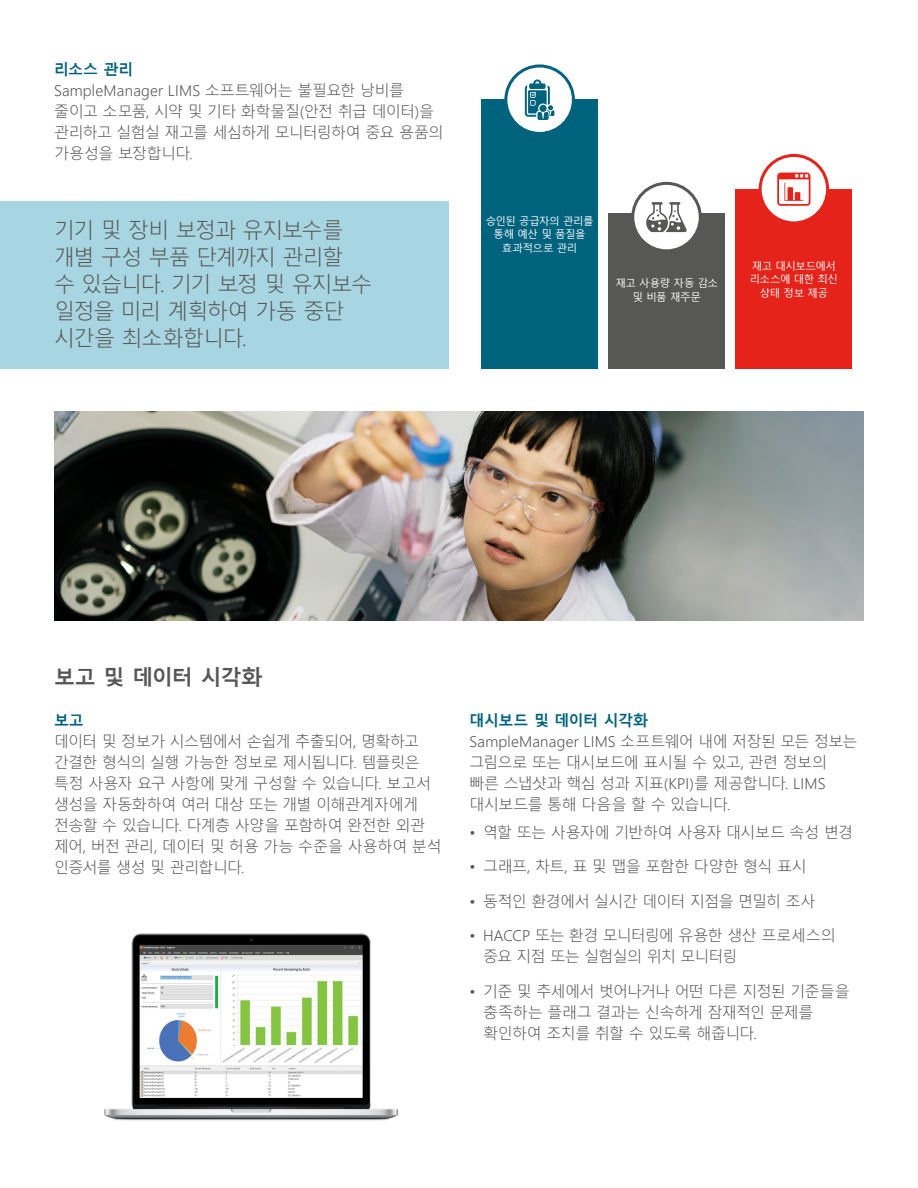
<style>
.page{position:relative;width:918px;height:1188px;background:#fff}
.page>*{position:absolute;margin:0;border:0;box-sizing:border-box;transform-origin:0 0}
.t1{font:300 21px/27px "Malgun Gothic";letter-spacing:-.055em;color:#575756}
.t2{font:700 21px "Malgun Gothic";letter-spacing:-.055em;color:#575756}
.t3{font:300 15px/21px "Malgun Gothic";letter-spacing:-.035em;color:#575756}
.t4{font:700 15px "Malgun Gothic";letter-spacing:-.045em;color:#00637d}
.t5{font:700 15px "Malgun Gothic";letter-spacing:-.025em;color:#00637d}
.t6{font:10.5px/13.5px "Malgun Gothic";letter-spacing:-.045em;color:#fff;text-align:center}
</style>
<div class="page">
<div style="left:736px;top:189px;width:116px;height:180px;background:#e5231a"></div>
<div style="left:609px;top:213px;width:116px;height:156px;background:#575756"></div>
<div style="left:481px;top:100px;width:117px;height:269px;background:#00637d"></div>
<svg style="left:759px;top:154px;width:70px;height:68px"></svg>
<svg style="left:631px;top:182px;width:71px;height:68px"></svg>
<svg style="left:504px;top:64px;width:71px;height:68px"></svg>
<div style="left:0;top:201px;width:448px;height:168px;background:#a7d5e1"></div>
<img style="left:104px;top:933px;width:294px;height:188px">
<img style="left:54px;top:411px;width:810px;height:210px">
<p class="t5" style="left:54px;top:61px;width:81px">리소스 관리</p>
<p class="t3" style="left:54px;top:80px;width:391px">SampleManager LIMS 소프트웨어는 불필요한 낭비를 줄이고 소모품, 시약 및 기타 화학물질(안전 취급 데이터)을 관리하고 실험실 재고를 세심하게 모니터링하여 중요 용품의 가용성을 보장합니다.</p>
<h1 class="t1" style="left:54px;top:217px;width:320px">기기 및 장비 보정과 유지보수를 개별 구성 부품 단계까지 관리할<br>수 있습니다. 기기 보정 및 유지보수 일정을 미리 계획하여 가동 중단 시간을 최소화합니다.</h1>
<p class="t6" style="left:486px;top:215px;width:109px">승인된 공급자의 관리를 통해 예산 및 품질을 효과적으로 관리</p>
<p class="t6" style="left:615px;top:277px;width:104px">재고 사용량 자동 감소 및 비품 재주문</p>
<p class="t6" style="left:750px;top:259px;width:90px">재고 대시보드에서 리소스에 대한 최신 상태 정보 제공</p>
<h1 class="t2" style="left:54px;top:665px;width:210px">보고 및 데이터 시각화</h1>
<p class="t5" style="left:54px;top:712px;width:31px">보고</p>
<p class="t3" style="left:54px;top:731px;width:389px">데이터 및 정보가 시스템에서 손쉽게 추출되어, 명확하고 간결한 형식의 실행 가능한 정보로 제시됩니다. 템플릿은 특정 사용자 요구 사항에 맞게 구성할 수 있습니다. 보고서 생성을 자동화하여 여러 대상 또는 개별 이해관계자에게 전송할 수 있습니다. 다계층 사양을 포함하여 완전한 외관 제어, 버전 관리, 데이터 및 허용 가능 수준을 사용하여 분석 인증서를 생성 및 관리합니다.</p>
<p class="t4" style="left:470px;top:712px;width:180px">대시보드 및 데이터 시각화</p>
<p class="t3" style="left:470px;top:731px;width:390px">SampleManager LIMS 소프트웨어 내에 저장된 모든 정보는 그림으로 또는 대시보드에 표시될 수 있고, 관련 정보의 빠른 스냅샷과 핵심 성과 지표(KPI)를 제공합니다. LIMS 대시보드를 통해 다음을 할 수 있습니다.</p>
<p class="t3" style="left:470px;top:822px;width:385px">• 역할 또는 사용자에 기반하여 사용자 대시보드 속성 변경</p>
<p class="t3" style="left:470px;top:856px;width:339px">• 그래프, 차트, 표 및 맵을 포함한 다양한 형식 표시</p>
<p class="t3" style="left:470px;top:891px;width:348px">• 동적인 환경에서 실시간 데이터 지점을 면밀히 조사</p>
<p class="t3" style="left:483px;top:925px;width:354px;text-indent:-14px">• HACCP 또는 환경 모니터링에 유용한 생산 프로세스의 중요 지점 또는 실험실의 위치 모니터링</p>
<p class="t3" style="left:483px;top:981px;width:368px;text-indent:-14px">• 기준 및 추세에서 벗어나거나 어떤 다른 지정된 기준들을 충족하는 플래그 결과는 신속하게 잠재적인 문제를 확인하여 조치를 취할 수 있도록 해줍니다.</p>
</div>
